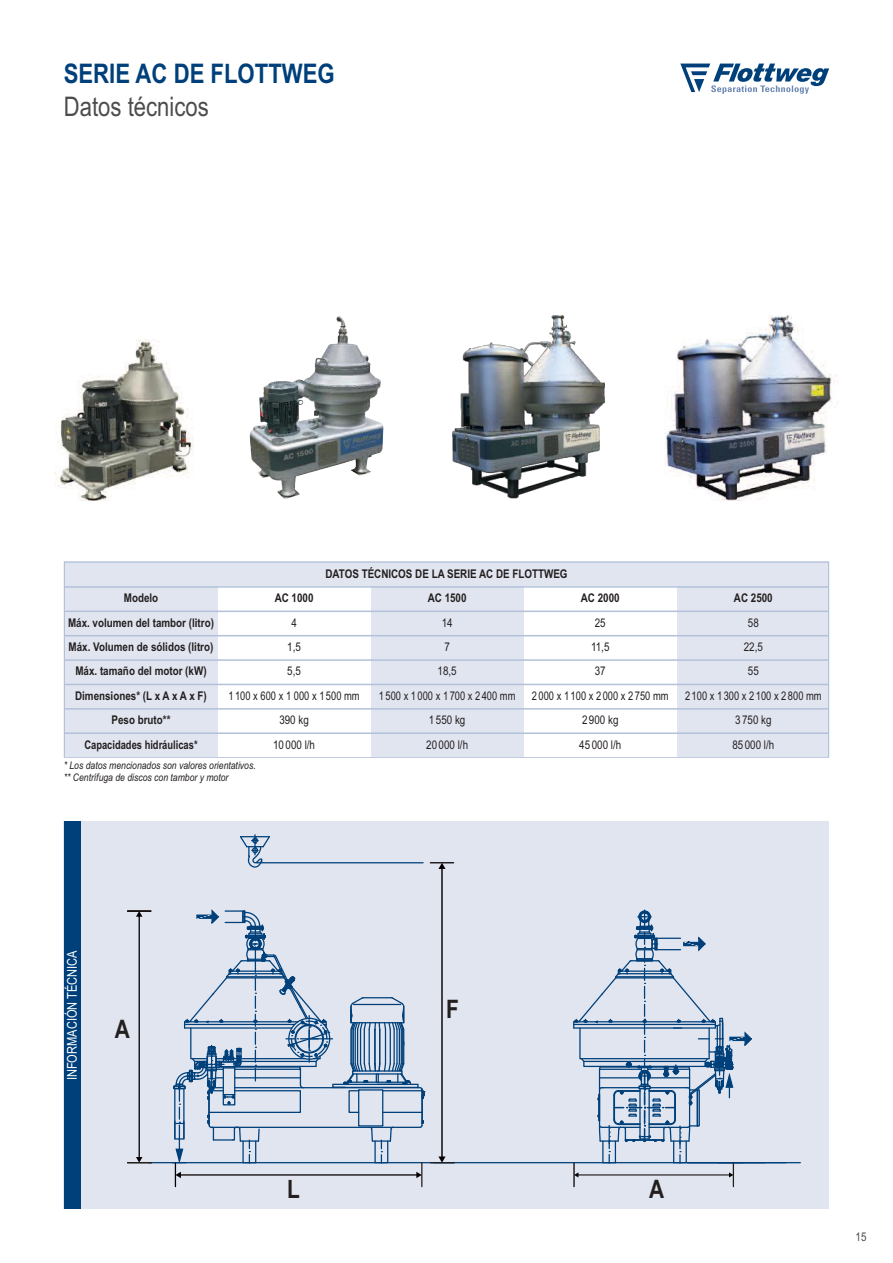
<style>
.page{position:relative;width:893px;height:1263px;background:#fff}
.page>*{position:absolute;margin:0;border:0;box-sizing:border-box;transform-origin:0 0}
.t1{font:700 27px "Arial Narrow";color:#00407a}
.t2{font:27px "Arial Narrow";color:#4e4b4c}
.t3{font:700 25.5px "Arial Narrow";color:#241f1f}
.t4{font:13.5px "Arial Narrow";color:#fff}
.t5{font:700 12px "Arial Narrow";color:#241f1f}
.t6{font:12px "Arial Narrow";color:#241f1f}
.t7{font:12px "Arial Narrow";letter-spacing:.125em;color:#241f1f;scale:.95 1}
.t8{font:700 12px "Arial Narrow";color:#241f1f;scale:.95 1}
.t9{font:12px "Arial Narrow";color:#4e4b4c}
.t10{font:italic 10.5px/12px "Arial Narrow";color:#241f1f}
</style>
<div class="page">
<svg style="left:680px;top:64px;width:149px;height:30px"></svg>
<div style="left:64px;top:561px;width:765px;height:197px;border:2px solid #b3c1d9"></div>
<div style="left:65px;top:563px;width:153px;height:23px;background:#e1e5f0"></div>
<div style="left:218px;top:563px;width:153px;height:23px;background:#e1e5f0"></div>
<div style="left:371px;top:563px;width:153px;height:23px;background:#e1e5f0"></div>
<div style="left:524px;top:563px;width:154px;height:23px;background:#e1e5f0"></div>
<div style="left:678px;top:563px;width:150px;height:23px;background:#e1e5f0"></div>
<div style="left:65px;top:586px;width:153px;height:170px;background:#e1e5f0"></div>
<div style="left:218px;top:586px;width:153px;height:170px;background:#fff"></div>
<div style="left:371px;top:586px;width:153px;height:170px;background:#e1e5f0"></div>
<div style="left:524px;top:586px;width:154px;height:170px;background:#fff"></div>
<div style="left:678px;top:586px;width:150px;height:170px;background:#e1e5f0"></div>
<hr style="left:64px;top:586px;width:765px;height:2px;background:#b3c1d9">
<hr style="left:64px;top:611px;width:765px;height:1px;background:#b3c1d9">
<hr style="left:64px;top:635px;width:765px;height:1px;background:#b3c1d9">
<hr style="left:64px;top:659px;width:765px;height:2px;background:#b3c1d9">
<hr style="left:64px;top:684px;width:765px;height:1px;background:#b3c1d9">
<hr style="left:64px;top:708px;width:765px;height:2px;background:#b3c1d9">
<hr style="left:64px;top:732px;width:765px;height:2px;background:#b3c1d9">
<div style="left:64px;top:821px;width:765px;height:388px;background:#e1e5f0"></div>
<hr style="left:257px;top:862px;width:166px;height:1px;background:#00407a">
<svg style="left:240px;top:835px;width:31px;height:33px"></svg>
<hr style="left:149px;top:1162px;width:37px;height:1px;background:#00407a">
<hr style="left:172px;top:1162px;width:628px;height:1px;background:#00407a">
<hr style="left:139px;top:916px;width:1px;height:242px;background:#060000">
<svg style="left:136px;top:912px;width:6px;height:5px"></svg>
<hr style="left:128px;top:910px;width:23px;height:2px;background:#060000">
<svg style="left:128px;top:1157px;width:23px;height:6px"></svg>
<hr style="left:441px;top:868px;width:2px;height:289px;background:#060000">
<svg style="left:430px;top:862px;width:24px;height:7px"></svg>
<svg style="left:173px;top:909px;width:281px;height:279px"></svg>
<svg style="left:573px;top:910px;width:180px;height:278px"></svg>
<div style="left:64px;top:821px;width:16px;height:388px;background:#00407a"></div>
<img style="left:665px;top:315px;width:173px;height:185px">
<img style="left:452px;top:315px;width:153px;height:184px">
<img style="left:249px;top:316px;width:134px;height:183px">
<img style="left:55px;top:339px;width:139px;height:161px">
<h1 class="t1" style="left:64px;top:58px;width:273px">SERIE AC DE FLOTTWEG</h1>
<h1 class="t2" style="left:64px;top:91px;width:147px">Datos técnicos</h1>
<p class="t5" style="left:325px;top:567px;width:244px">DATOS TÉCNICOS DE LA SERIE AC DE FLOTTWEG</p>
<p class="t5" style="left:124px;top:591px;width:36px">Modelo</p>
<p class="t5" style="left:275px;top:591px;width:40px">AC 1000</p>
<p class="t5" style="left:428px;top:591px;width:40px">AC 1500</p>
<p class="t5" style="left:581px;top:591px;width:40px">AC 2000</p>
<p class="t5" style="left:734px;top:591px;width:40px">AC 2500</p>
<p class="t5" style="left:68px;top:615px;width:147px">Máx. volumen del tambor (litro)</p>
<p class="t6" style="left:291px;top:615px;width:7px">4</p>
<p class="t6" style="left:442px;top:615px;width:12px">14</p>
<p class="t6" style="left:595px;top:615px;width:12px">25</p>
<p class="t6" style="left:748px;top:615px;width:12px">58</p>
<p class="t5" style="left:69px;top:640px;width:146px">Máx. Volumen de sólidos (litro)</p>
<p class="t6" style="left:287px;top:640px;width:15px">1,5</p>
<p class="t6" style="left:444px;top:640px;width:7px">7</p>
<p class="t6" style="left:591px;top:640px;width:20px">11,5</p>
<p class="t6" style="left:744px;top:640px;width:21px">22,5</p>
<p class="t5" style="left:75px;top:664px;width:133px">Máx. tamaño del motor (kW)</p>
<p class="t6" style="left:287px;top:664px;width:15px">5,5</p>
<p class="t6" style="left:438px;top:664px;width:21px">18,5</p>
<p class="t6" style="left:595px;top:664px;width:12px">37</p>
<p class="t6" style="left:748px;top:664px;width:12px">55</p>
<p class="t5" style="left:75px;top:689px;width:133px">Dimensiones* (L x A x A x F)</p>
<p class="t7" style="left:228px;top:689px;width:140px">1100x600x1000x1500mm</p>
<p class="t7" style="left:379px;top:689px;width:145px">1500x1000x1700x2400mm</p>
<p class="t7" style="left:532px;top:689px;width:145px">2000x1100x2000x2750mm</p>
<p class="t7" style="left:685px;top:689px;width:145px">2100x1300x2100x2800mm</p>
<p class="t5" style="left:111px;top:713px;width:61px">Peso bruto**</p>
<p class="t6" style="left:279px;top:713px;width:31px">390 kg</p>
<p class="t6" style="left:429px;top:713px;width:38px">1 550 kg</p>
<p class="t6" style="left:582px;top:713px;width:38px">2 900 kg</p>
<p class="t6" style="left:735px;top:713px;width:38px">3 750 kg</p>
<p class="t8" style="left:84px;top:737px;width:121px">Capacidades hidráulicas*</p>
<p class="t6" style="left:273px;top:737px;width:43px">10 000 l/h</p>
<p class="t6" style="left:426px;top:737px;width:43px">20 000 l/h</p>
<p class="t6" style="left:579px;top:737px;width:43px">45 000 l/h</p>
<p class="t6" style="left:732px;top:737px;width:43px">85 000 l/h</p>
<p class="t10" style="left:64px;top:759px;width:193px">* Los datos mencionados son valores orientativos. ** Centrífuga de discos con tambor y motor</p>
<p class="t4" style="left:64px;top:1080px;width:132px;rotate:-90deg">INFORMACIÓN TÉCNICA</p>
<h2 class="t3" style="left:115px;top:1010px;width:17px">A</h2>
<h2 class="t3" style="left:446px;top:990px;width:14px">F</h2>
<h2 class="t3" style="left:287px;top:1169px;width:14px">L</h2>
<h2 class="t3" style="left:649px;top:1169px;width:17px">A</h2>
<p class="t9" style="left:856px;top:1229px;width:12px">15</p>
</div>
